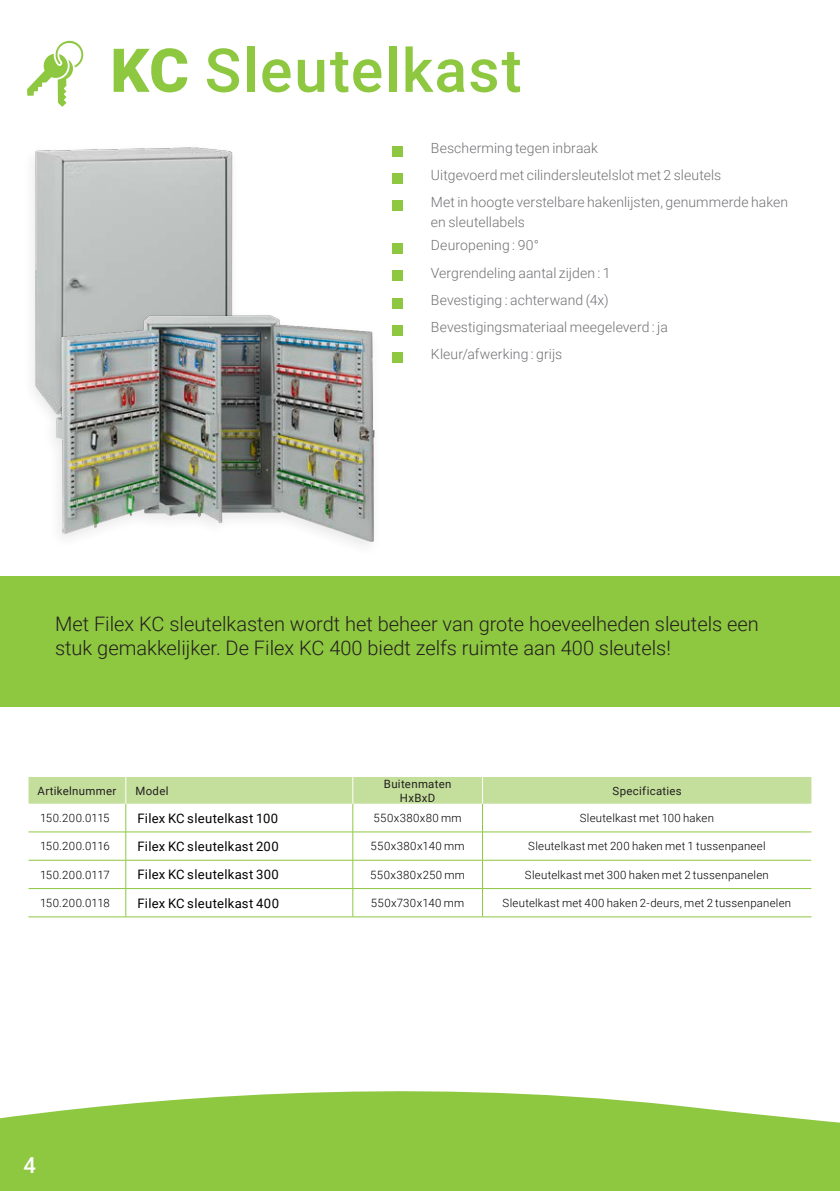
<style>
.page{position:relative;width:840px;height:1191px;background:#fff}
.page>*{position:absolute;margin:0;border:0;box-sizing:border-box;transform-origin:0 0}
.sistec_lampertz_subk{font:500 60.6px "Roboto";letter-spacing:.025em;color:#8ec740}
.t1{font:500 22px "Roboto";color:#fff}
.t2{font:300 20px/24px "Roboto";color:#231f20}
.Tabel_kluizencatalog{font:300 14px "Roboto";letter-spacing:.005em;color:#717275}
.tabel_tekst_linkslij{font:13px "Roboto";letter-spacing:.02em;color:#000}
.tabeltekst_gecentree{font:300 11.4px "Roboto";letter-spacing:.02em;color:#000}
.Tabelkop_gecentreerd{font:11.4px "Roboto";letter-spacing:.025em;color:#231f20}
.tabel_tekst_linkslij-2{font:300 11.4px "Roboto";letter-spacing:.015em;color:#000}
.Tabelkop_linkslijnen{font:11.4px "Roboto";letter-spacing:.03em;color:#231f20}
.s1{font-weight:900}
</style>
<div class="page">
<img style="left:33px;top:147px;width:200px;height:74px">
<div style="left:392px;top:146px;width:11px;height:10px;background:#8ec740"></div>
<div style="left:392px;top:173px;width:11px;height:11px;background:#8ec740"></div>
<div style="left:392px;top:201px;width:11px;height:10px;background:#8ec740"></div>
<svg style="left:28px;top:917px;width:782px;height:1px"></svg>
<svg style="left:28px;top:777px;width:782px;height:139px"></svg>
<hr style="left:28px;top:831px;width:98px;height:1px;background:#8ec740">
<hr style="left:28px;top:860px;width:98px;height:1px;background:#8ec740">
<hr style="left:28px;top:888px;width:98px;height:1px;background:#8ec740">
<hr style="left:28px;top:916px;width:98px;height:1px;background:#8ec740">
<hr style="left:126px;top:916px;width:226px;height:1px;background:#8ec740">
<hr style="left:352px;top:916px;width:130px;height:1px;background:#8ec740">
<hr style="left:482px;top:916px;width:328px;height:1px;background:#8ec740">
<img style="left:33px;top:221px;width:370px;height:324px">
<div style="left:0;top:576px;width:839px;height:131px;background:#8ec740"></div>
<svg style="left:27px;top:41px;width:56px;height:66px"></svg>
<svg style="left:0;top:1091px;width:839px;height:100px;background:#99cc54"></svg>
<p class="sistec_lampertz_subk" style="left:110px;top:28px;width:412px"><span class="s1">KC</span> Sleutelkast</p>
<p class="Tabel_kluizencatalog" style="left:430px;top:138px;width:168px">Bescherming tegen inbraak</p>
<p class="Tabel_kluizencatalog" style="left:430px;top:165px;width:292px">Uitgevoerd met cilindersleutelslot met 2 sleutels</p>
<p class="Tabel_kluizencatalog" style="left:430px;top:193px;width:358px">Met in hoogte verstelbare hakenlijsten, genummerde haken</p>
<p class="Tabel_kluizencatalog" style="left:430px;top:212px;width:96px">en sleutellabels</p>
<p class="Tabel_kluizencatalog" style="left:430px;top:236px;width:109px">Deuropening : 90°</p>
<p class="Tabel_kluizencatalog" style="left:430px;top:263px;width:181px">Vergrendeling aantal zijden : 1</p>
<p class="Tabel_kluizencatalog" style="left:430px;top:290px;width:179px">Bevestiging : achterwand (4x)</p>
<p class="Tabel_kluizencatalog" style="left:430px;top:317px;width:238px">Bevestigingsmateriaal meegeleverd : ja</p>
<p class="Tabel_kluizencatalog" style="left:430px;top:344px;width:133px">Kleur/afwerking : grijs</p>
<p class="t2" style="left:55px;top:611px;width:705px">Met Filex KC sleutelkasten wordt het beheer van grote hoeveelheden sleutels een stuk gemakkelijker. De Filex KC 400 biedt zelfs ruimte aan 400 sleutels!</p>
<p class="Tabelkop_gecentreerd" style="left:37px;top:782px;width:80px">Artikelnummer</p>
<p class="Tabelkop_linkslijnen" style="left:135px;top:782px;width:35px">Model</p>
<p class="Tabelkop_gecentreerd" style="left:383px;top:776px;width:69px">Buitenmaten</p>
<p class="Tabelkop_gecentreerd" style="left:400px;top:789px;width:37px">HxBxD</p>
<p class="Tabelkop_gecentreerd" style="left:612px;top:782px;width:71px">Specificaties</p>
<p class="tabel_tekst_linkslij-2" style="left:40px;top:810px;width:71px">150.200.0115</p>
<p class="tabel_tekst_linkslij" style="left:137px;top:809px;width:142px">Filex KC sleutelkast 100</p>
<p class="tabeltekst_gecentree" style="left:373px;top:810px;width:90px">550x380x80 mm</p>
<p class="tabeltekst_gecentree" style="left:579px;top:810px;width:136px">Sleutelkast met 100 haken</p>
<p class="tabel_tekst_linkslij-2" style="left:40px;top:838px;width:71px">150.200.0116</p>
<p class="tabel_tekst_linkslij" style="left:137px;top:837px;width:143px">Filex KC sleutelkast 200</p>
<p class="tabeltekst_gecentree" style="left:370px;top:838px;width:95px">550x380x140 mm</p>
<p class="tabeltekst_gecentree" style="left:528px;top:838px;width:239px">Sleutelkast met 200 haken met 1 tussenpaneel</p>
<p class="tabeltekst_gecentree" style="left:40px;top:866px;width:71px">150.200.0117</p>
<p class="tabel_tekst_linkslij" style="left:137px;top:865px;width:143px">Filex KC sleutelkast 300</p>
<p class="tabeltekst_gecentree" style="left:370px;top:866px;width:96px">550x380x250 mm</p>
<p class="tabeltekst_gecentree" style="left:524px;top:866px;width:245px">Sleutelkast met 300 haken met 2 tussenpanelen</p>
<p class="tabeltekst_gecentree" style="left:40px;top:895px;width:71px">150.200.0118</p>
<p class="tabel_tekst_linkslij" style="left:137px;top:894px;width:143px">Filex KC sleutelkast 400</p>
<p class="tabeltekst_gecentree" style="left:371px;top:895px;width:95px">550x730x140 mm</p>
<p class="tabeltekst_gecentree" style="left:502px;top:895px;width:290px">Sleutelkast met 400 haken 2-deurs, met 2 tussenpanelen</p>
<h2 class="t1" style="left:23px;top:1149px;width:14px">4</h2>
</div>
